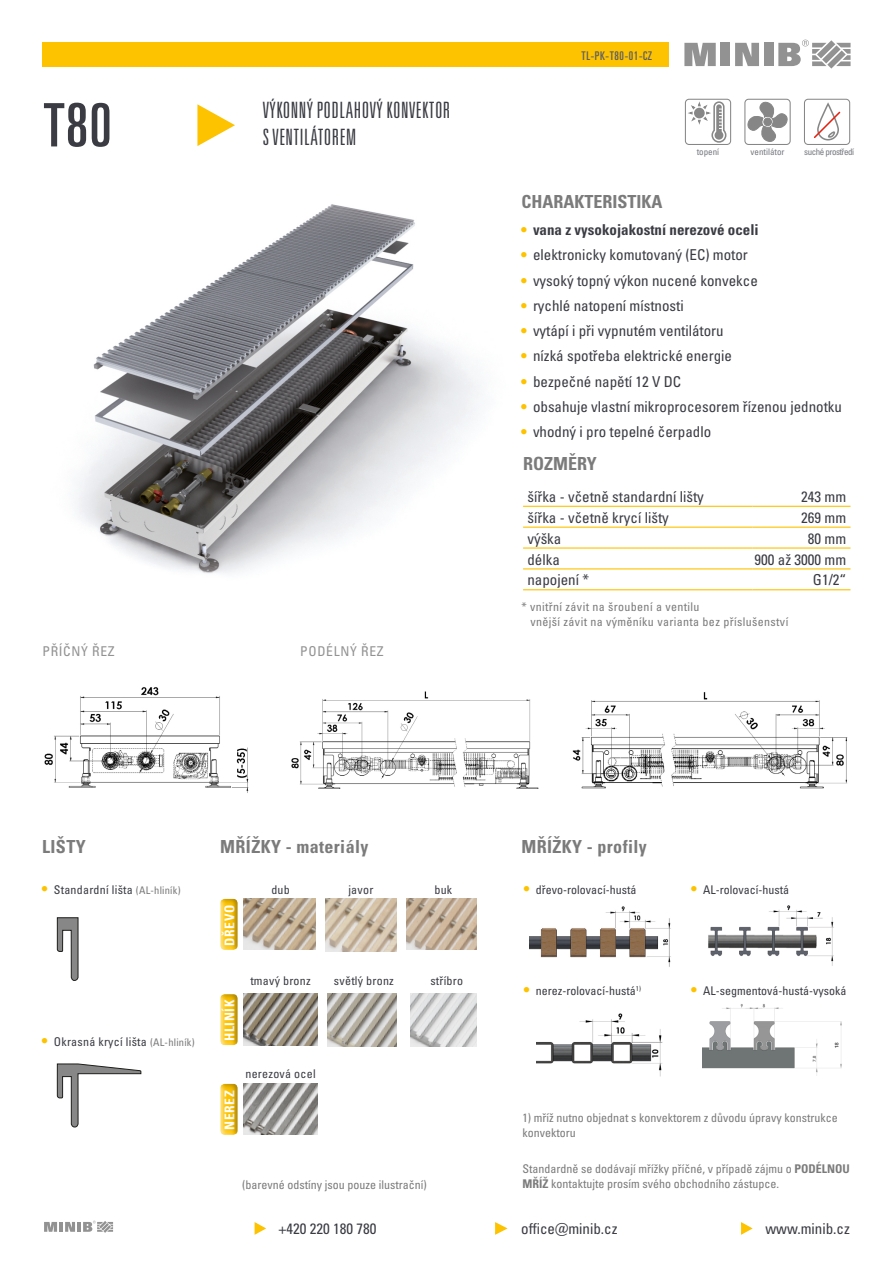
<style>
.page{position:relative;width:893px;height:1263px;background:#fff}
.page>*{position:absolute;margin:0;border:0;box-sizing:border-box;transform-origin:0 0}
.t1{font:60px "Univers LTCYR 59 Ult Cond";color:#3b3c43}
.t2{font:22.5px/27px "Univers LTCYR 49 Light Ult Cond";letter-spacing:.02em;color:#3b3c43}
.t3{font:18px "Univers LTCYR 67 Bold Cond";letter-spacing:.02em;color:#7c7b7b}
.t4{font:18px "Univers LTCYR 67 Bold Cond";color:#7c7b7b}
.t5{font:condensed 15px "Univers LTCYR 57";color:#3b3c43}
.t6{font:15px "Univers LTCYR 67 Bold Cond";color:#3b3c43}
.t7{font:condensed 13.5px "Univers LTCYR 57";letter-spacing:.05em;color:#929292}
.t8{font:13.5px "Univers LTCYR 67 Bold Cond";letter-spacing:.05em;color:#fff}
.t9{font:condensed 12px/15px "Univers LTCYR 57";color:#7c7b7b}
.t10{font:condensed 12px "Univers LTCYR 57";letter-spacing:.02em;color:#3b3c43}
.t11{font:condensed 12px "Univers LTCYR 57";color:#3b3c43}
.t12{font:condensed 12px/15px "Univers LTCYR 57";letter-spacing:.03em;color:#7c7b7b}
.t13{font:12px "Univers LTCYR 59 Ult Cond";letter-spacing:.05em;color:#5d5e65}
.t14{font:condensed 9px "Univers LTCYR 57";color:#777980}
.t15{font:condensed 9px "Univers LTCYR 57";letter-spacing:-.05em;color:#777980}
.s1{font-family:"Univers LTCYR 57";font-stretch:condensed;color:#fdc300}
.s2{color:#fdc300}
.s3{font-size:15px;color:#fdc300}
.s4{font-size:10.5px;color:#7c7b7b}
.s5{font-family:"Univers LTCYR 67 Bold Cond";font-stretch:normal}
</style>
<div class="page">
<div style="left:43px;top:43px;width:626px;height:24px;background:#fdc300"></div>
<svg style="left:684px;top:43px;width:32px;height:23px"></svg>
<div style="left:721px;top:43px;width:9px;height:23px;background:#929292"></div>
<svg style="left:735px;top:43px;width:24px;height:23px"></svg>
<div style="left:764px;top:43px;width:9px;height:23px;background:#929292"></div>
<svg style="left:778px;top:40px;width:72px;height:29px"></svg>
<svg style="left:254px;top:1222px;width:12px;height:13px"></svg>
<svg style="left:495px;top:1222px;width:13px;height:13px"></svg>
<svg style="left:741px;top:1222px;width:12px;height:13px"></svg>
<svg style="left:44px;top:1222px;width:13px;height:10px"></svg>
<hr style="left:59px;top:1222px;width:4px;height:10px;background:#929292">
<svg style="left:65px;top:1222px;width:10px;height:10px"></svg>
<hr style="left:77px;top:1222px;width:4px;height:10px;background:#929292">
<svg style="left:83px;top:1220px;width:30px;height:13px"></svg>
<img style="left:44px;top:687px;width:205px;height:106px">
<img style="left:291px;top:691px;width:248px;height:98px">
<img style="left:572px;top:692px;width:276px;height:97px">
<img style="left:73px;top:204px;width:552px;height:369px">
<svg style="left:197px;top:104px;width:38px;height:42px"></svg>
<img style="left:244px;top:899px;width:71px;height:51px">
<img style="left:325px;top:899px;width:72px;height:52px">
<img style="left:407px;top:899px;width:70px;height:51px">
<div style="left:218px;top:891px;width:23px;height:64px;background:#929292;opacity:.75"></div>
<img style="left:327px;top:993px;width:70px;height:54px">
<img style="left:244px;top:993px;width:73px;height:52px">
<img style="left:411px;top:993px;width:66px;height:53px">
<div style="left:218px;top:986px;width:23px;height:64px;background:#929292;opacity:.75"></div>
<img style="left:244px;top:1083px;width:73px;height:52px">
<div style="left:218px;top:1075px;width:23px;height:65px;background:#929292;opacity:.75"></div>
<div style="left:817px;top:103px;width:22px;height:37px;border:2px solid #878787;border-radius:10px"></div>
<svg style="left:814px;top:110px;width:27px;height:30px"></svg>
<div style="left:804px;top:99px;width:46px;height:46px;border:1px solid #878787;border-radius:4px"></div>
<div style="left:744px;top:99px;width:47px;height:46px;border:1px solid #868686;border-radius:4px"></div>
<svg style="left:747px;top:102px;width:41px;height:40px"></svg>
<div style="left:685px;top:99px;width:46px;height:46px;border:1px solid #868686;border-radius:4px"></div>
<svg style="left:688px;top:101px;width:39px;height:42px"></svg>
<img style="left:529px;top:906px;width:142px;height:61px">
<img style="left:537px;top:1013px;width:126px;height:64px">
<img style="left:708px;top:905px;width:126px;height:61px">
<img style="left:703px;top:1004px;width:139px;height:72px">
<hr style="left:523px;top:506px;width:230px;height:1px;background:#fdc300">
<hr style="left:753px;top:506px;width:97px;height:1px;background:#fdc300">
<hr style="left:523px;top:527px;width:230px;height:1px;background:#fdc300">
<hr style="left:753px;top:527px;width:97px;height:1px;background:#fdc300">
<hr style="left:523px;top:547px;width:230px;height:2px;background:#fdc300">
<hr style="left:753px;top:547px;width:97px;height:2px;background:#fdc300">
<hr style="left:523px;top:568px;width:230px;height:1px;background:#fdc300">
<hr style="left:753px;top:568px;width:97px;height:1px;background:#fdc300">
<hr style="left:523px;top:589px;width:230px;height:1px;background:#fdc300">
<hr style="left:753px;top:589px;width:97px;height:1px;background:#fdc300">
<svg style="left:57px;top:917px;width:21px;height:64px"></svg>
<svg style="left:57px;top:1064px;width:84px;height:63px"></svg>
<h1 class="t1" style="left:44px;top:84px;width:70px">T80</h1>
<h2 class="t2" style="left:263px;top:97px;width:189px">VÝKONNÝ PODLAHOVÝ KONVEKTOR<br>S VENTILÁTOREM</h2>
<p class="t7" style="left:43px;top:642px;width:74px">PŘÍČNÝ ŘEZ</p>
<p class="t7" style="left:300px;top:642px;width:85px">PODÉLNÝ ŘEZ</p>
<p class="t13" style="left:581px;top:47px;width:72px">TL-PK-T80-01-CZ</p>
<p class="t4" style="left:521px;top:191px;width:143px">CHARAKTERISTIKA</p>
<p class="t14" style="left:697px;top:146px;width:24px">topení</p>
<p class="t15" style="left:804px;top:146px;width:52px">suché prostředí</p>
<p class="t14" style="left:750px;top:146px;width:35px">ventilátor</p>
<p class="t6" style="left:521px;top:221px;width:239px"><span class="s1">•</span> vana z vysokojakostní nerezové oceli</p>
<p class="t5" style="left:521px;top:246px;width:228px"><span class="s2">•</span> elektronicky komutovaný (EC) motor</p>
<p class="t5" style="left:521px;top:271px;width:238px"><span class="s2">•</span> vysoký topný výkon nucené konvekce</p>
<p class="t5" style="left:521px;top:296px;width:164px"><span class="s2">•</span> rychlé natopení místnosti</p>
<p class="t5" style="left:521px;top:321px;width:204px"><span class="s2">•</span> vytápí i při vypnutém ventilátoru</p>
<p class="t5" style="left:521px;top:347px;width:212px"><span class="s2">•</span> nízká spotřeba elektrické energie</p>
<p class="t5" style="left:521px;top:372px;width:161px"><span class="s2">•</span> bezpečné napětí 12 V DC</p>
<p class="t5" style="left:521px;top:397px;width:322px"><span class="s2">•</span> obsahuje vlastní mikroprocesorem řízenou jednotku</p>
<p class="t5" style="left:521px;top:422px;width:191px"><span class="s2">•</span> vhodný i pro tepelné čerpadlo</p>
<p class="t4" style="left:523px;top:453px;width:75px">ROZMĚRY</p>
<p class="t5" style="left:527px;top:487px;width:178px">šířka - včetně standardní lišty</p>
<p class="t5" style="left:801px;top:487px;width:46px">243 mm</p>
<p class="t5" style="left:527px;top:508px;width:143px">šířka - včetně krycí lišty</p>
<p class="t5" style="left:801px;top:508px;width:46px">269 mm</p>
<p class="t5" style="left:527px;top:529px;width:36px">výška</p>
<p class="t5" style="left:808px;top:529px;width:40px">80 mm</p>
<p class="t5" style="left:527px;top:550px;width:34px">délka</p>
<p class="t5" style="left:755px;top:550px;width:93px">900 až 3000 mm</p>
<p class="t5" style="left:527px;top:570px;width:63px">napojení *</p>
<p class="t5" style="left:813px;top:570px;width:35px">G1/2“</p>
<p class="t12" style="left:530px;top:599px;width:259px;text-indent:-9px">* vnitřní závit na šroubení a ventilu<br>vnější závit na výměníku varianta bez příslušenství</p>
<p class="t3" style="left:42px;top:836px;width:45px">LIŠTY</p>
<p class="t10" style="left:42px;top:882px;width:140px"><span class="s3">•</span> Standardní lišta <span class="s4">(AL-hliník)</span></p>
<p class="t10" style="left:42px;top:1034px;width:154px"><span class="s3">•</span> Okrasná krycí lišta <span class="s4">(AL-hliník)</span></p>
<p class="t3" style="left:220px;top:836px;width:150px">MŘÍŽKY - materiály</p>
<p class="t3" style="left:521px;top:836px;width:127px">MŘÍŽKY - profily</p>
<p class="t10" style="left:271px;top:882px;width:20px">dub</p>
<p class="t10" style="left:348px;top:882px;width:26px">javor</p>
<p class="t10" style="left:434px;top:882px;width:19px">buk</p>
<p class="t8" style="left:221px;top:946px;width:42px;rotate:-90deg">DŘEVO</p>
<p class="t10" style="left:250px;top:973px;width:62px">tmavý bronz</p>
<p class="t10" style="left:334px;top:973px;width:61px">světlý bronz</p>
<p class="t10" style="left:430px;top:973px;width:34px">stříbro</p>
<p class="t8" style="left:221px;top:1041px;width:43px;rotate:-90deg">HLINÍK</p>
<p class="t10" style="left:245px;top:1066px;width:72px">nerezová ocel</p>
<p class="t8" style="left:221px;top:1130px;width:41px;rotate:-90deg">NEREZ</p>
<p class="t11" style="left:524px;top:882px;width:114px"><span class="s3">•</span> dřevo-rolovací-hustá</p>
<p class="t11" style="left:692px;top:882px;width:99px"><span class="s3">•</span> AL-rolovací-hustá</p>
<p class="t11" style="left:524px;top:983px;width:118px"><span class="s3">•</span> nerez-rolovací-hustá<sup>1)</sup></p>
<p class="t11" style="left:692px;top:983px;width:156px"><span class="s3">•</span> AL-segmentová-hustá-vysoká</p>
<p class="t9" style="left:523px;top:1110px;width:317px">1) mříž nutno objednat s konvektorem z důvodu úpravy konstrukce konvektoru</p>
<p class="t9" style="left:523px;top:1161px;width:329px">Standardně se dodávají mřížky příčné, v případě zájmu o <span class="s5">PODÉLNOU<br>MŘÍŽ</span> kontaktujte prosím svého obchodního zástupce.</p>
<p class="t9" style="left:242px;top:1177px;width:186px">(barevné odstíny jsou pouze ilustrační)</p>
<p class="t5" style="left:279px;top:1219px;width:99px">+420 220 180 780</p>
<p class="t5" style="left:521px;top:1219px;width:98px">office@minib.cz</p>
<p class="t5" style="left:765px;top:1219px;width:86px">www.minib.cz</p>
</div>
